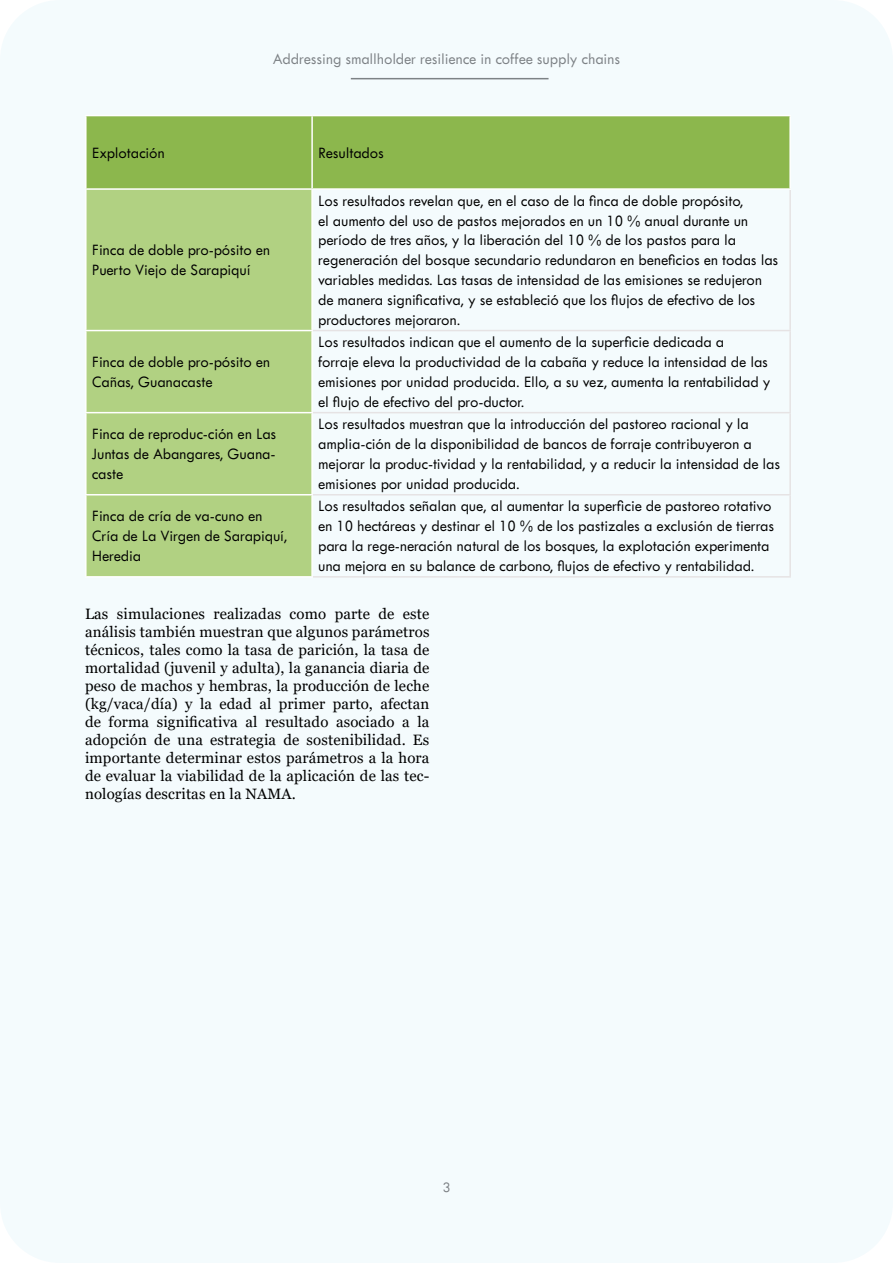
<style>
.page{position:relative;width:893px;height:1263px;background:#f4fbfd}
.page>*{position:absolute;margin:0;border:0;box-sizing:border-box;transform-origin:0 0}
.t1{font:500 16.5px/19.8px "Tw Cen MT Std Semi";color:#000}
.t2{font:500 16.5px "Tw Cen MT Std Semi";color:#818081}
.t3{font:15px/18px "Georgia";letter-spacing:.01em;color:#000;text-align:justify}
.t4{font:500 15px "Tw Cen MT Std Semi";color:#818081}
</style>
<div class="page">
<div style="left:87px;top:116px;width:702px;height:72px;background:#8cb74d"></div>
<div style="left:87px;top:190px;width:224px;height:386px;background:#b1d182"></div>
<hr style="left:789px;top:190px;width:2px;height:140px;background:#e6e3e4">
<hr style="left:313px;top:330px;width:478px;height:1px;background:#e6e3e4">
<hr style="left:789px;top:331px;width:2px;height:81px;background:#e6e3e4">
<hr style="left:313px;top:412px;width:478px;height:1px;background:#e6e3e4">
<hr style="left:789px;top:413px;width:2px;height:81px;background:#e6e3e4">
<hr style="left:313px;top:494px;width:478px;height:1px;background:#e6e3e4">
<hr style="left:789px;top:495px;width:2px;height:81px;background:#e6e3e4">
<hr style="left:313px;top:576px;width:478px;height:2px;background:#e6e3e4">
<hr style="left:85px;top:190px;width:2px;height:140px;background:#fff">
<hr style="left:311px;top:190px;width:2px;height:140px;background:#fff">
<hr style="left:85px;top:330px;width:228px;height:1px;background:#fff">
<hr style="left:85px;top:331px;width:2px;height:81px;background:#fff">
<hr style="left:311px;top:331px;width:2px;height:81px;background:#fff">
<hr style="left:85px;top:412px;width:228px;height:1px;background:#fff">
<hr style="left:85px;top:413px;width:2px;height:81px;background:#fff">
<hr style="left:311px;top:413px;width:2px;height:81px;background:#fff">
<hr style="left:85px;top:494px;width:228px;height:1px;background:#fff">
<hr style="left:85px;top:495px;width:2px;height:81px;background:#fff">
<hr style="left:311px;top:495px;width:2px;height:81px;background:#fff">
<hr style="left:85px;top:576px;width:228px;height:2px;background:#fff">
<hr style="left:85px;top:115px;width:227px;height:1px;background:#fff">
<hr style="left:85px;top:116px;width:2px;height:72px;background:#fff">
<hr style="left:312px;top:115px;width:479px;height:1px;background:#fff">
<hr style="left:311px;top:116px;width:2px;height:72px;background:#fff">
<hr style="left:789px;top:116px;width:2px;height:72px;background:#fff">
<hr style="left:85px;top:188px;width:227px;height:2px;background:#fff">
<hr style="left:312px;top:188px;width:479px;height:2px;background:#fff">
<p class="t2" style="left:273px;top:50px;width:349px">Addressing smallholder resilience in coffee supply chains</p>
<p class="t1" style="left:92px;top:143px;width:74px">Explotación</p>
<p class="t1" style="left:318px;top:143px;width:67px">Resultados</p>
<p class="t1" style="left:92px;top:240px;width:180px">Finca de doble pro-pósito en<br>Puerto Viejo de Sarapiquí</p>
<p class="t1" style="left:92px;top:352px;width:180px">Finca de doble pro-pósito en<br>Cañas, Guanacaste</p>
<p class="t1" style="left:318px;top:191px;width:462px">Los resultados revelan que, en el caso de la finca de doble propósito,<br>el aumento del uso de pastos mejorados en un 10 % anual durante un período de tres años, y la liberación del 10 % de los pastos para la regeneración del bosque secundario redundaron en beneficios en todas las variables medidas. Las tasas de intensidad de las emisiones se redujeron de manera significativa, y se estableció que los flujos de efectivo de los productores mejoraron.</p>
<p class="t1" style="left:318px;top:332px;width:454px">Los resultados indican que el aumento de la superficie dedicada a<br>forraje eleva la productividad de la cabaña y reduce la intensidad de las emisiones por unidad producida. Ello, a su vez, aumenta la rentabilidad y el flujo de efectivo del pro-ductor.</p>
<p class="t1" style="left:92px;top:424px;width:186px;text-align:justify">Finca de reproduc-ción en Las Juntas de Abangares, Guana&shy;caste</p>
<p class="t1" style="left:318px;top:414px;width:464px">Los resultados muestran que la introducción del pastoreo racional y la amplia-ción de la disponibilidad de bancos de forraje contribuyeron a mejorar la produc-tividad y la rentabilidad, y a reducir la intensidad de las emisiones por unidad producida.</p>
<p class="t1" style="left:92px;top:506px;width:197px">Finca de cría de va-cuno en<br>Cría de La Virgen de Sarapiquí,<br>Heredia</p>
<p class="t1" style="left:318px;top:497px;width:457px">Los resultados señalan que, al aumentar la superficie de pastoreo rotativo en 10 hectáreas y destinar el 10 % de los pastizales a exclusión de tierras para la rege-neración natural de los bosques, la explotación experimenta una mejora en su balance de carbono, flujos de efectivo y rentabilidad.</p>
<p class="t3" style="left:85px;top:605px;width:346px">Las simulaciones realizadas como parte de este análisis también muestran que algunos parámetros técnicos, tales como la tasa de parición, la tasa de mortalidad (juvenil y adulta), la ganancia diaria de peso de machos y hembras, la producción de leche (kg/vaca/día) y la edad al primer parto, afectan de forma significativa al resultado asociado a la adopción de una estrategia de sostenibilidad. Es importante determinar estos parámetros a la hora de evaluar la viabilidad de la aplicación de las tec&shy;nologías descritas en la NAMA.</p>
<p class="t4" style="left:443px;top:1180px;width:9px">3</p>
</div>
